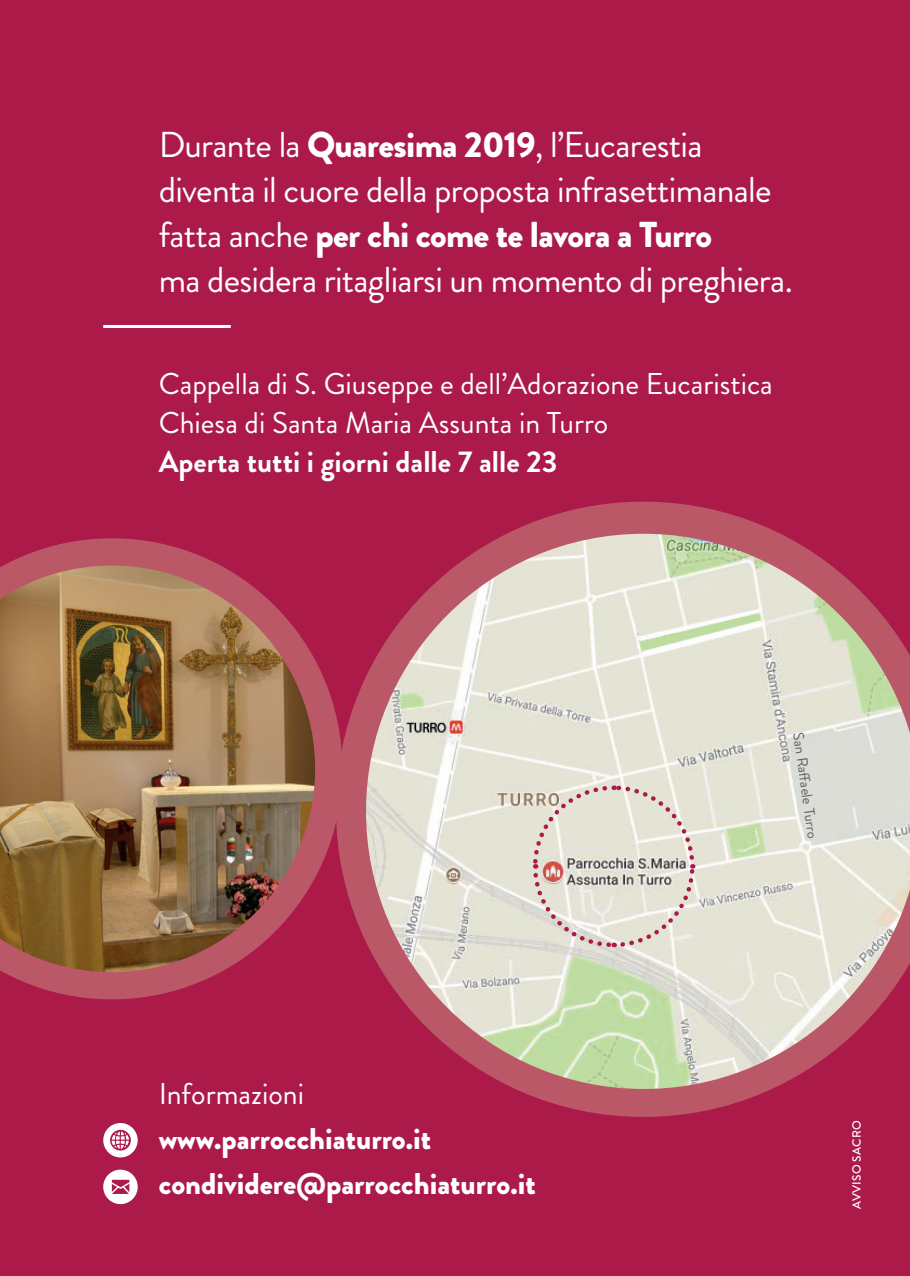
<style>
.page{position:relative;width:910px;height:1276px;background:#ab1a49}
.page>*{position:absolute;margin:0;border:0;box-sizing:border-box;transform-origin:0 0}
.t1{font:36px/45px "Brandon Grotesque";letter-spacing:-.02em;color:#fff}
.t2{font:30px/39px "Brandon Grotesque";color:#fff}
.t3{font:900 30px/45px "Brandon Grotesque";color:#fff}
.t4{font:700 30px "Brandon Grotesque";color:#fff}
.t5{font:15px "Brandon Grotesque";color:#636366}
.t6{font:500 12px "Brandon Grotesque";letter-spacing:.02em;color:#fff}
.s1{font-weight:900}
</style>
<div class="page">
<svg style="left:342px;top:501px;width:439px;height:616px"></svg>
<img style="left:366px;top:534px;width:544px;height:555px">
<svg style="left:531px;top:783px;width:166px;height:166px;background:#ded7cd"></svg>
<svg style="left:3px;top:538px;width:339px;height:461px"></svg>
<svg style="left:103px;top:1123px;width:35px;height:34px"></svg>
<svg style="left:103px;top:1169px;width:35px;height:35px"></svg>
<img style="left:0;top:565px;width:315px;height:407px">
<hr style="left:103px;top:325px;width:128px;height:3px;background:#fff">
<p class="t1" style="left:159px;top:123px;width:636px">Durante la <span class="s1">Quaresima 2019</span>, l’Eucarestia diventa il cuore della proposta infrasettimanale fatta anche <span class="s1">per chi come te lavora a Turro<br></span>ma desidera ritagliarsi un momento di preghiera.</p>
<p class="t2" style="left:159px;top:364px;width:616px">Cappella di S. Giuseppe e dell’Adorazione Eucaristica<br>Chiesa di Santa Maria Assunta in Turro</p>
<p class="t4" style="left:159px;top:440px;width:400px">Aperta tutti i giorni dalle 7 alle 23</p>
<p class="t2" style="left:159px;top:1074px;width:147px">Informazioni</p>
<p class="t3" style="left:159px;top:1116px;width:378px">www.parrocchiaturro.it condividere@parrocchiaturro.it</p>
<p class="t5" style="left:808px;top:730px;width:109px;rotate:82deg">San Raff aele Turro</p>
<p class="t6" style="left:848px;top:1209px;width:90px;rotate:-90deg">AVVISO SACRO</p>
</div>
